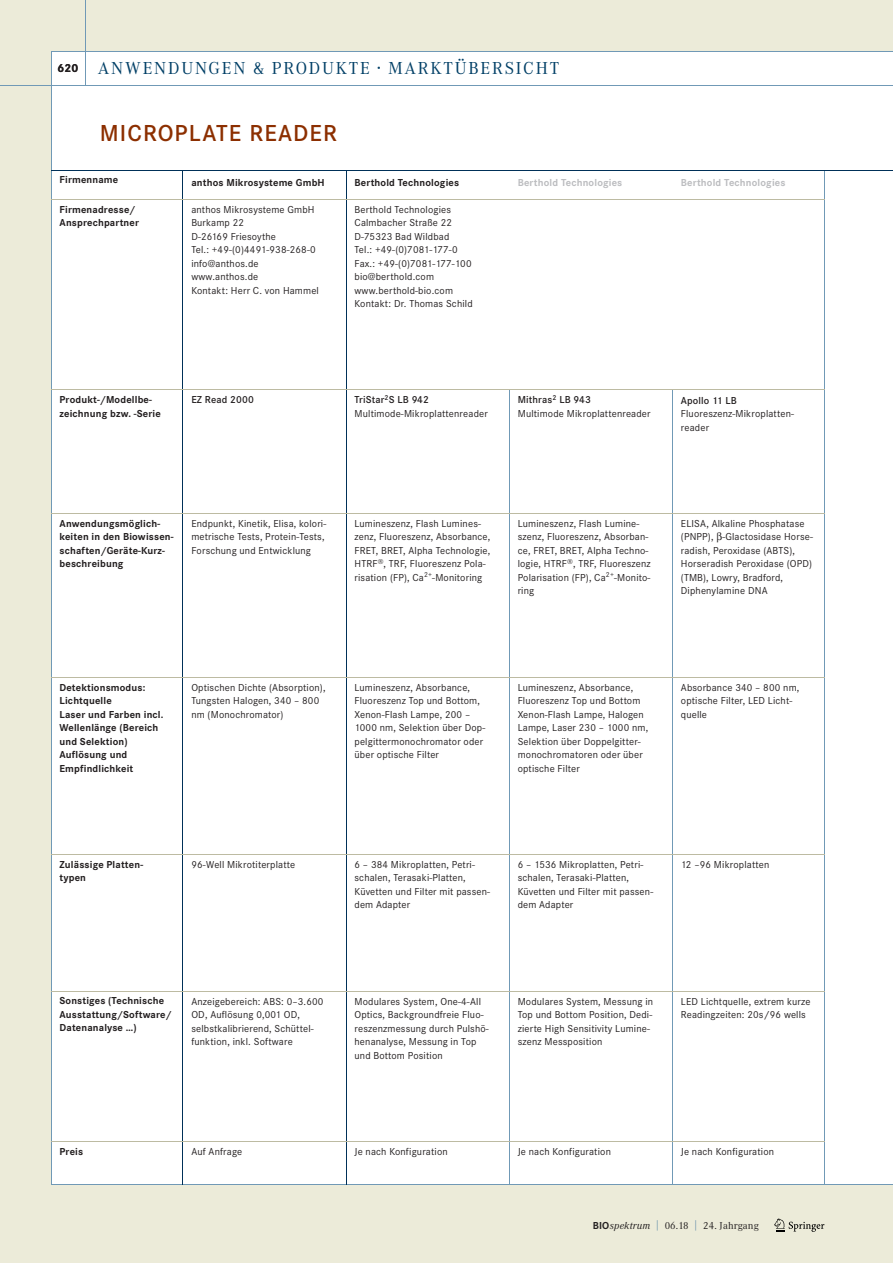
<style>
.page{position:relative;width:893px;height:1263px;background:#ecebd9}
.page>*{position:absolute;margin:0;border:0;box-sizing:border-box;transform-origin:0 0}
.t1{font:600 24px "Corporate S";letter-spacing:.045em;color:#8c2f01}
.t2{font:18px "Corporate A";letter-spacing:.1em;color:#003f66}
.t3{font:10.5px/13.5px "Corporate S";letter-spacing:.015em;color:#231f20}
.t4{font:700 10.5px/13.5px "Corporate S";letter-spacing:.015em;color:#231f20}
.t5{font:700 10.5px "Corporate S";letter-spacing:.015em;color:#bcbdc0}
.t6{font:10.5px "Corporate A";letter-spacing:.015em;color:#231f20}
.t7{font:600 10.5px "Corporate S";letter-spacing:.015em;color:#231f20}
.s1{font-family:"Corporate S";font-weight:700;font-size:12px;color:#231f20}
.s2{font-weight:600}
.s3{font-family:"Corporate S";font-weight:700}
.s4{font-style:italic}
.s5{color:#5484a5}
</style>
<div class="page">
<div style="left:51px;top:51px;width:842px;height:1133px;background:#fff"></div>
<hr style="left:825px;top:170px;width:1px;height:1014px;background:#7099b6">
<hr style="left:0;top:85px;width:893px;height:1px;background:#7099b6">
<hr style="left:51px;top:1184px;width:842px;height:1px;background:#7099b6">
<hr style="left:85px;top:0;width:1px;height:85px;background:#7099b6">
<hr style="left:51px;top:51px;width:1px;height:1133px;background:#7099b6">
<hr style="left:51px;top:170px;width:842px;height:1px;background:#003058">
<hr style="left:51px;top:51px;width:842px;height:1px;background:#7099b6">
<hr style="left:182px;top:170px;width:1px;height:1014px;background:#003058">
<hr style="left:346px;top:170px;width:1px;height:1014px;background:#003058">
<hr style="left:509px;top:389px;width:1px;height:795px;background:#7099b6">
<hr style="left:672px;top:389px;width:1px;height:795px;background:#7099b6">
<svg style="left:774px;top:1218px;width:50px;height:14px"></svg>
<hr style="left:51px;top:199px;width:774px;height:1px;background:#bdbba2">
<hr style="left:51px;top:389px;width:774px;height:1px;background:#bdbba2">
<hr style="left:51px;top:513px;width:774px;height:1px;background:#bdbba2">
<hr style="left:51px;top:677px;width:774px;height:1px;background:#bdbba2">
<hr style="left:51px;top:854px;width:774px;height:1px;background:#bdbba2">
<hr style="left:51px;top:991px;width:774px;height:1px;background:#bdbba2">
<hr style="left:51px;top:1141px;width:774px;height:1px;background:#bdbba2">
<h2 class="t2" style="left:58px;top:62px;width:503px"><span class="s1">620</span> ANWENDUNGEN &amp; PRODUKTE · MARKTÜBERSICHT</h2>
<h1 class="t1" style="left:100px;top:125px;width:239px">MICROPLATE READER</h1>
<p class="t4" style="left:191px;top:176px;width:135px">anthos Mikrosysteme GmbH</p>
<p class="t3" style="left:191px;top:203px;width:129px">anthos Mikrosysteme GmbH<br>Burkamp 22<br>D-26169 Friesoythe<br>Tel.: +49-(0)4491-938-268-0 info@anthos.de www.anthos.de<br>Kontakt: Herr C. von Hammel</p>
<p class="t4" style="left:60px;top:174px;width:60px">Firmenname</p>
<p class="t4" style="left:60px;top:204px;width:81px">Firmenadresse/<br>Ansprechpartner</p>
<p class="t4" style="left:355px;top:176px;width:106px">Berthold Technologies</p>
<p class="t3" style="left:355px;top:203px;width:120px">Berthold Technologies<br>Calmbacher Straße 22<br>D-75323 Bad Wildbad<br>Tel.: +49-(0)7081-177-0<br>Fax.: +49-(0)7081-177-100 bio@berthold.com www.berthold-bio.com<br>Kontakt: Dr. Thomas Schild</p>
<p class="t5" style="left:518px;top:179px;width:106px">Berthold Technologies</p>
<p class="t5" style="left:681px;top:179px;width:106px">Berthold Technologies</p>
<p class="t4" style="left:60px;top:394px;width:103px">Produkt-/Modellbe&shy;zeichnung bzw. -Serie</p>
<p class="t7" style="left:191px;top:396px;width:64px">EZ Read 2000</p>
<p class="t3" style="left:355px;top:394px;width:135px"><span class="s2">TriStar</span><sup>2</sup><span class="s2">S LB 942<br></span>Multimode-Mikroplattenreader</p>
<p class="t3" style="left:518px;top:394px;width:134px"><span class="s2">Mithras</span><sup>2</sup> <span class="s2">LB 943<br></span>Multimode Mikroplattenreader</p>
<p class="t7" style="left:681px;top:396px;width:57px">Apollo 11 LB</p>
<p class="t3" style="left:681px;top:408px;width:115px">Fluoreszenz-Mikroplatten - reader</p>
<p class="t4" style="left:60px;top:517px;width:116px">Anwendungsmöglich - keiten in den Bio wissen - schaften/ Geräte-Kurz - beschreibung</p>
<p class="t3" style="left:191px;top:517px;width:136px">Endpunkt, Kinetik, Elisa, kolori&shy;metrische Tests, Protein-Tests,<br>Forschung und Entwicklung</p>
<p class="t3" style="left:355px;top:517px;width:137px">Lumineszenz, Flash Lumines - zenz, Fluoreszenz, Absorbance,<br>FRET, BRET, Alpha Technologie,<br>HTRF<sup>®</sup>, TRF, Fluoreszenz Pola&shy;risation (FP), Ca<sup>2+</sup>-Monitoring</p>
<p class="t3" style="left:518px;top:517px;width:135px">Lumineszenz, Flash Lumine&shy;szenz, Fluoreszenz, Absorban&shy;ce, FRET, BRET, Alpha Techno&shy;logie, HTRF<sup>®</sup>, TRF, Fluoreszenz<br>Polarisation (FP), Ca<sup>2+</sup>-Monito&shy;ring</p>
<p class="t3" style="left:681px;top:518px;width:133px">ELISA, Alkaline Phosphatase (PNPP), -Glactosidase Horse&shy;radish, Peroxidase (ABTS),<br>Horseradish Peroxidase (OPD) (TMB), Lowry, Bradford,<br>Diphenylamine DNA</p>
<p class="t4" style="left:60px;top:681px;width:105px">Detektionsmodus:<br>Lichtquelle<br>Laser und Farben incl.<br>Wellenlänge (Bereich und Selektion)<br>Auflösung und<br>Empfindlichkeit</p>
<p class="t3" style="left:191px;top:681px;width:136px">Optischen Dichte (Absorption),<br>Tungsten Halogen, 340 – 800 nm (Monochromator)</p>
<p class="t3" style="left:355px;top:681px;width:132px">Lumineszenz, Absorbance,<br>Fluoreszenz Top und Bottom,<br>Xenon-Flash Lampe, 200 –<br>1000 nm, Selektion über Dop&shy;pelgittermonochromator oder über optische Filter</p>
<p class="t3" style="left:518px;top:681px;width:132px">Lumineszenz, Absorbance,<br>Fluoreszenz Top und Bottom<br>Xenon-Flash Lampe, Halogen<br>Lampe, Laser 230 – 1000 nm,<br>Selektion über Doppelgitter&shy;monochromatoren oder über optische Filter</p>
<p class="t3" style="left:681px;top:681px;width:120px">Absorbance 340 – 800 nm, optische Filter, LED Licht - quelle</p>
<p class="t4" style="left:60px;top:859px;width:85px">Zulässige Platten - typen</p>
<p class="t3" style="left:191px;top:859px;width:105px">96-Well Mikrotiterplatte</p>
<p class="t3" style="left:355px;top:859px;width:137px">6 – 384 Mikroplatten, Petri&shy;schalen, Terasaki-Platten,<br>Küvetten und Filter mit passen&shy;dem Adapter</p>
<p class="t3" style="left:518px;top:859px;width:137px">6 – 1536 Mikroplatten, Petri&shy;schalen, Terasaki-Platten,<br>Küvetten und Filter mit passen&shy;dem Adapter</p>
<p class="t3" style="left:681px;top:859px;width:90px">12 –96 Mikroplatten</p>
<p class="t4" style="left:60px;top:995px;width:114px">Sonstiges (Technische<br>Ausstattung/Software/<br>Datenanalyse …)</p>
<p class="t3" style="left:191px;top:995px;width:134px">Anzeigebereich: ABS: 0–3.600<br>OD, Auflösung 0,001 OD, selbstkalibrierend, Schüttel&shy;funktion, inkl. Software</p>
<p class="t3" style="left:355px;top:995px;width:136px">Modulares System, One-4-All<br>Optics, Backgroundfreie Fluo&shy;reszenzmessung durch Pulshö&shy;henanalyse, Messung in Top und Bottom Position</p>
<p class="t3" style="left:518px;top:995px;width:137px">Modulares System, Messung in<br>Top und Bottom Position, Dedi&shy;zierte High Sensitivity Lumine&shy;szenz Messposition</p>
<p class="t3" style="left:681px;top:995px;width:131px">LED Lichtquelle, extrem kurze<br>Readingzeiten: 20s/96 wells</p>
<p class="t4" style="left:60px;top:1146px;width:25px">Preis</p>
<p class="t3" style="left:191px;top:1146px;width:52px">Auf Anfrage</p>
<p class="t3" style="left:355px;top:1146px;width:95px">Je nach Konfiguration</p>
<p class="t3" style="left:518px;top:1146px;width:95px">Je nach Konfiguration</p>
<p class="t3" style="left:681px;top:1146px;width:95px">Je nach Konfiguration</p>
<p class="t6" style="left:593px;top:1221px;width:168px"><span class="s3">BIO</span><span class="s4">spektrum</span> <span class="s5">|</span> 06.18 <span class="s5">|</span> 24. Jahrgang</p>
</div>
